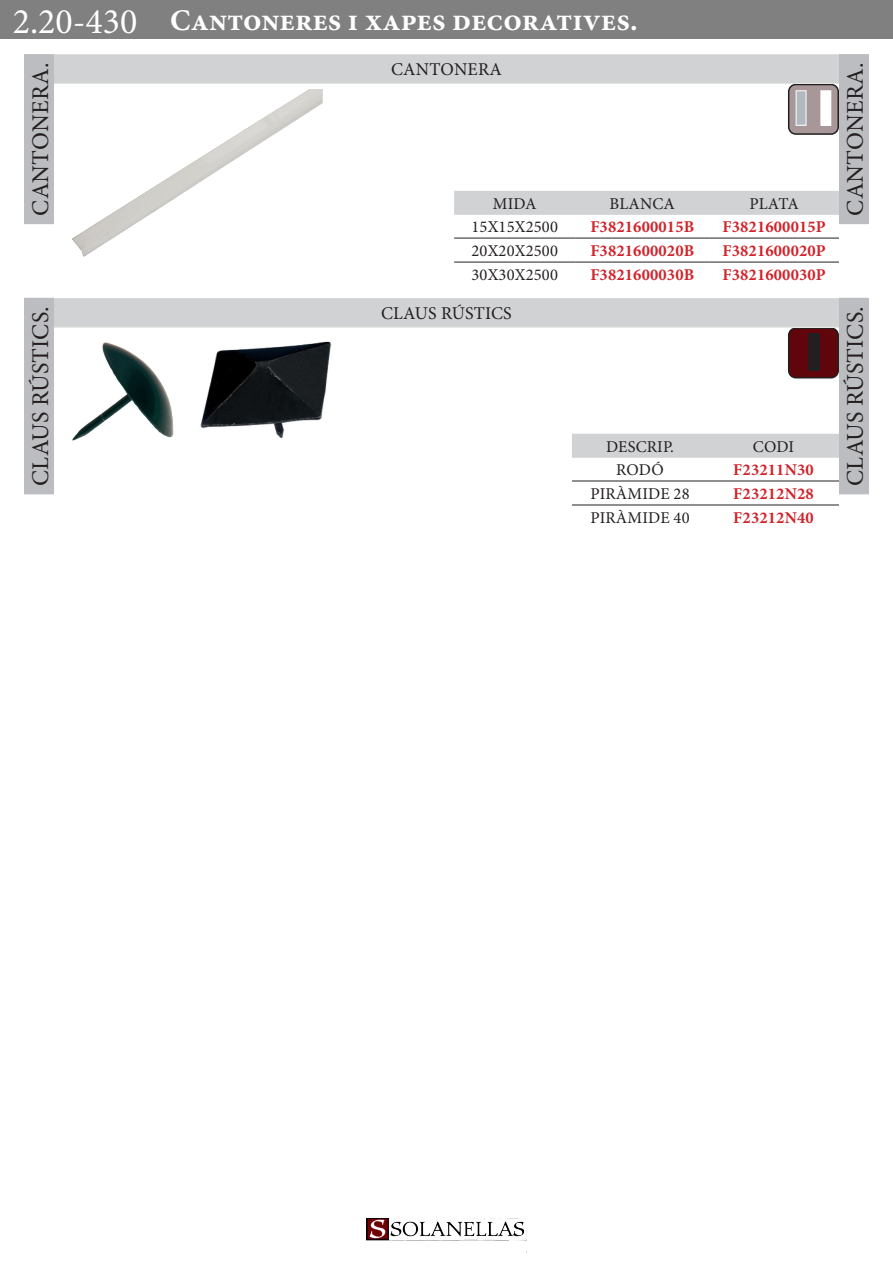
<style>
.page{position:relative;width:893px;height:1263px;background:#fff}
.page>*{position:absolute;margin:0;border:0;box-sizing:border-box;transform-origin:0 0}
.CATALOGO_Titulo_Capí{font:700 30px "Minion Pro";color:#fff}
.CATALOGO_Titulo_apar{font:24px "Minion Pro";letter-spacing:.01em;color:#231f20}
.CATALOGO_Título_apar{font:24px "Minion Pro";letter-spacing:.01em;color:#231f20}
.CATALOGO_Producto{font:18px "Minion Pro";letter-spacing:.01em;color:#231f20}
.CATALOGO_Codigo_artí{font:700 16.5px "Minion Pro";letter-spacing:.01em;color:#d1232a}
.CATALOGO_Cabecera_y{font:16.5px "Minion Pro";letter-spacing:.01em;color:#231f20}
.s1{font-weight:400;font-size:36px}
</style>
<div class="page">
<div style="left:0;top:0;width:893px;height:39px;background:#808080"></div>
<img style="left:366px;top:1218px;width:22px;height:23px">
<svg style="left:388px;top:1218px;width:139px;height:23px"></svg>
<div style="left:454px;top:191px;width:385px;height:24px;background:#d1d2d4"></div>
<hr style="left:454px;top:238px;width:121px;height:1px;background:#231f20">
<hr style="left:575px;top:238px;width:134px;height:1px;background:#231f20">
<hr style="left:709px;top:238px;width:130px;height:1px;background:#231f20">
<hr style="left:454px;top:262px;width:121px;height:1px;background:#231f20">
<hr style="left:575px;top:262px;width:134px;height:1px;background:#231f20">
<hr style="left:709px;top:262px;width:130px;height:1px;background:#231f20">
<img style="left:72px;top:89px;width:250px;height:168px">
<svg style="left:788px;top:84px;width:51px;height:51px;background:#988b8c"></svg>
<div style="left:821px;top:91px;width:10px;height:34px;background:#fff"></div>
<div style="left:820px;top:90px;width:11px;height:36px;border:1px solid #fff"></div>
<div style="left:796px;top:91px;width:10px;height:34px;background:#b1b9bf"></div>
<div style="left:796px;top:90px;width:10px;height:36px;border:1px solid #fff"></div>
<div style="left:572px;top:434px;width:267px;height:24px;background:#d1d2d4"></div>
<hr style="left:572px;top:481px;width:136px;height:1px;background:#231f20">
<hr style="left:708px;top:481px;width:131px;height:1px;background:#231f20">
<hr style="left:572px;top:505px;width:136px;height:1px;background:#231f20">
<hr style="left:708px;top:505px;width:131px;height:1px;background:#231f20">
<img style="left:72px;top:342px;width:102px;height:99px">
<img style="left:200px;top:341px;width:131px;height:98px">
<svg style="left:788px;top:327px;width:51px;height:51px;background:#5e1217"></svg>
<div style="left:808px;top:333px;width:12px;height:38px;background:#231f20"></div>
<div style="left:54px;top:54px;width:785px;height:30px;background:#dfe1e0"></div>
<div style="left:54px;top:55px;width:785px;height:28px;background:#d1d2d4"></div>
<div style="left:54px;top:298px;width:785px;height:29px;background:#d1d2d4"></div>
<div style="left:24px;top:54px;width:30px;height:170px;background:#bcbdc0"></div>
<div style="left:839px;top:54px;width:30px;height:170px;background:#bcbdc0"></div>
<div style="left:24px;top:298px;width:30px;height:196px;background:#bcbdc0"></div>
<div style="left:839px;top:298px;width:30px;height:196px;background:#bcbdc0"></div>
<p class="CATALOGO_Titulo_Capí" style="left:13px;top:0;width:626px"><span class="s1">2.20-430</span> Cantoneres i xapes decoratives.</p>
<p class="CATALOGO_Producto" style="left:391px;top:58px;width:112px">CANTONERA</p>
<p class="CATALOGO_Titulo_apar" style="left:24px;top:215px;width:154px;rotate:-90deg">CANTONERA.</p>
<p class="CATALOGO_Título_apar" style="left:839px;top:215px;width:154px;rotate:-90deg">CANTONERA.</p>
<p class="CATALOGO_Cabecera_y" style="left:493px;top:192px;width:45px">MIDA</p>
<p class="CATALOGO_Cabecera_y" style="left:610px;top:192px;width:67px">BLANCA</p>
<p class="CATALOGO_Cabecera_y" style="left:749px;top:192px;width:51px">PLATA</p>
<p class="CATALOGO_Cabecera_y" style="left:471px;top:216px;width:88px">15X15X2500</p>
<p class="CATALOGO_Codigo_artí" style="left:590px;top:215px;width:105px">F3821600015B</p>
<p class="CATALOGO_Codigo_artí" style="left:722px;top:215px;width:105px">F3821600015P</p>
<p class="CATALOGO_Cabecera_y" style="left:471px;top:240px;width:88px">20X20X2500</p>
<p class="CATALOGO_Codigo_artí" style="left:590px;top:239px;width:105px">F3821600020B</p>
<p class="CATALOGO_Codigo_artí" style="left:722px;top:239px;width:105px">F3821600020P</p>
<p class="CATALOGO_Cabecera_y" style="left:471px;top:264px;width:88px">30X30X2500</p>
<p class="CATALOGO_Codigo_artí" style="left:590px;top:263px;width:105px">F3821600030B</p>
<p class="CATALOGO_Codigo_artí" style="left:722px;top:263px;width:105px">F3821600030P</p>
<p class="CATALOGO_Producto" style="left:381px;top:301px;width:132px">CLAUS RÚSTICS</p>
<p class="CATALOGO_Titulo_apar" style="left:24px;top:486px;width:181px;rotate:-90deg">CLAUS RÚSTICS.</p>
<p class="CATALOGO_Título_apar" style="left:839px;top:486px;width:181px;rotate:-90deg">CLAUS RÚSTICS.</p>
<p class="CATALOGO_Cabecera_y" style="left:606px;top:435px;width:69px">DESCRIP.</p>
<p class="CATALOGO_Cabecera_y" style="left:753px;top:435px;width:43px">CODI</p>
<p class="CATALOGO_Cabecera_y" style="left:616px;top:459px;width:49px">RODÓ</p>
<p class="CATALOGO_Codigo_artí" style="left:733px;top:458px;width:82px">F23211N30</p>
<p class="CATALOGO_Cabecera_y" style="left:590px;top:483px;width:101px">PIRÀMIDE 28</p>
<p class="CATALOGO_Codigo_artí" style="left:733px;top:482px;width:82px">F23212N28</p>
<p class="CATALOGO_Cabecera_y" style="left:590px;top:507px;width:101px">PIRÀMIDE 40</p>
<p class="CATALOGO_Codigo_artí" style="left:733px;top:506px;width:82px">F23212N40</p>
</div>
